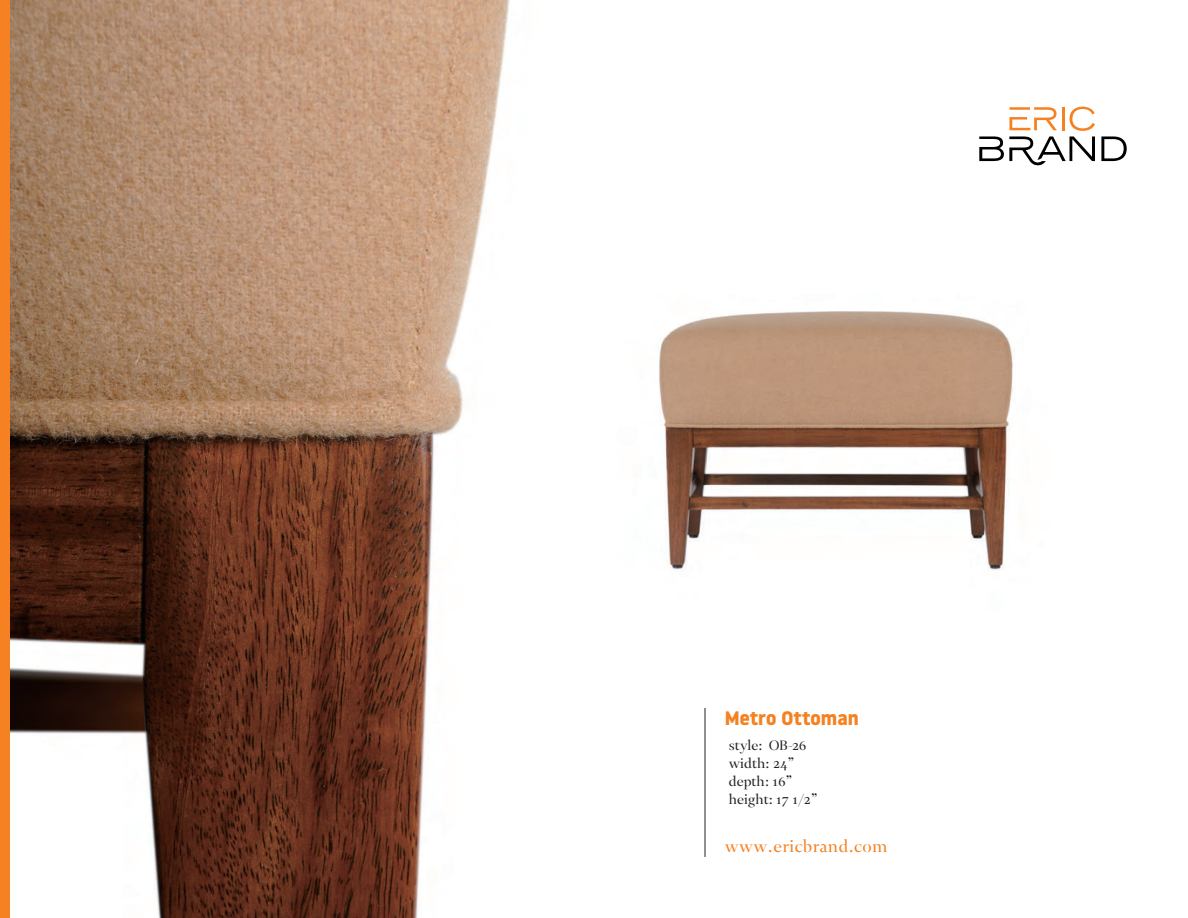
<style>
.page{position:relative;width:1188px;height:918px;background:#fff}
.page>*{position:absolute;margin:0;border:0;box-sizing:border-box;transform-origin:0 0}
.t1{font:700 19.5px "Noway";color:#f58121}
.t2{font:16.5px "Novela Display";letter-spacing:.025em;color:#f58122}
.t3{font:13.5px/18px "Novela Display";color:#231f20}
</style>
<div class="page">
<img style="left:9px;top:0;width:1077px;height:918px">
<img style="left:417px;top:110px;width:696px;height:519px">
<svg style="left:979px;top:107px;width:116px;height:60px"></svg>
<svg style="left:1101px;top:136px;width:26px;height:25px"></svg>
<hr style="left:705px;top:708px;width:1px;height:149px;background:#231f20">
<div style="left:0;top:0;width:9px;height:918px;background:#f58122"></div>
<h1 class="t1" style="left:725px;top:706px;width:136px">Metro Ottoman</h1>
<p class="t3" style="left:729px;top:737px;width:90px">style: OB-26 width: 24” depth: 16” height: 17 1/2”</p>
<p class="t2" style="left:725px;top:839px;width:164px">www.ericbrand.com</p>
</div>
